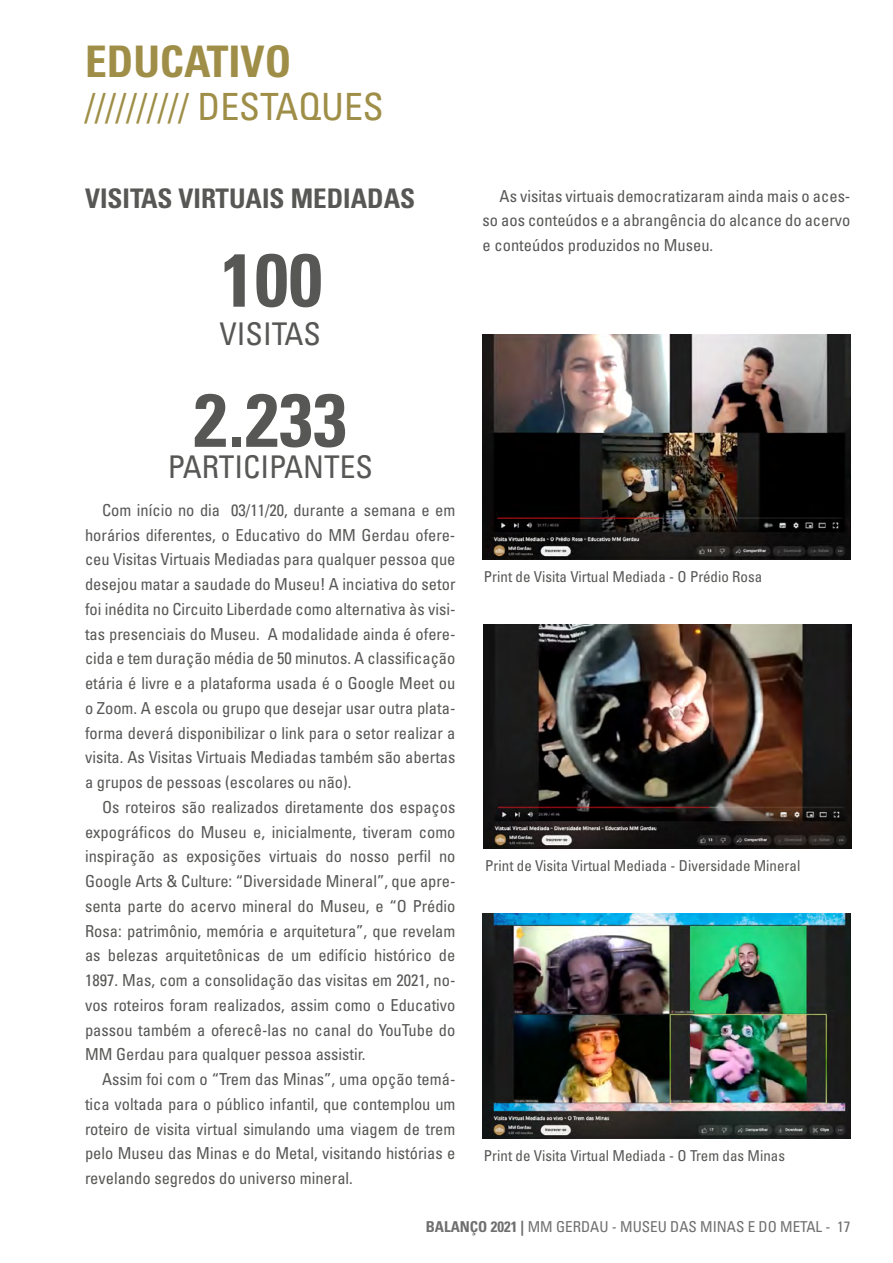
<style>
.page{position:relative;width:893px;height:1263px;background:#fff}
.page>*{position:absolute;margin:0;border:0;box-sizing:border-box;transform-origin:0 0}
.t1{font:75px/140.1px "Univers LT 67 Bd Cn";letter-spacing:.01em;color:#575756;text-align:center}
.t2{font:43.5px "Univers LT 67 Bd Cn";color:#9f8e47}
.t3{font:37.5px "Univers LT 57 Cn";color:#9f8e47}
.t4{font:31.2px "Univers LT 57 Cn";color:#575756}
.t5{font:27px "Univers LT 67 Bd Cn";color:#575756}
.t6{font:16.5px/24.8px "Univers LT 57 Cn";color:#575756;text-align:justify}
.t7{font:15px "Univers LT 57 Cn";color:#575756}
.t8{font:15px "Univers LT 57 Cn";color:#706f6f}
.s1{font-family:"Univers LT 67 Bd Cn"}
</style>
<div class="page">
<img style="left:483px;top:334px;width:367px;height:225px">
<img style="left:484px;top:624px;width:368px;height:225px">
<img style="left:483px;top:913px;width:367px;height:225px">
<h2 class="t2" style="left:85px;top:35px;width:208px">EDUCATIVO</h2>
<h3 class="t3" style="left:85px;top:83px;width:300px">////////// DESTAQUES</h3>
<h3 class="t5" style="left:85px;top:182px;width:332px">VISITAS VIRTUAIS MEDIADAS</h3>
<h1 class="t1" style="left:194px;top:210px;width:154px">100<br>2.233</h1>
<h3 class="t4" style="left:220px;top:314px;width:103px">VISITAS</h3>
<h3 class="t4" style="left:168px;top:447px;width:207px">PARTICIPANTES</h3>
<p class="t6" style="left:85px;top:497px;width:372px;text-indent:17px">Com início no dia 03/11/20, durante a semana e em horários diferentes, o Educativo do MM Gerdau ofere&shy;ceu Visitas Virtuais Mediadas para qualquer pessoa que desejou matar a saudade do Museu! A inciativa do setor foi inédita no Circuito Liberdade como alternativa às visi&shy;tas presenciais do Museu. A modalidade ainda é ofere&shy;cida e tem duração média de 50 minutos. A classificação etária é livre e a plataforma usada é o Google Meet ou o Zoom. A escola ou grupo que desejar usar outra plata&shy;forma deverá disponibilizar o link para o setor realizar a visita. As Visitas Virtuais Mediadas também são abertas a grupos de pessoas (escolares ou não).</p>
<p class="t6" style="left:85px;top:794px;width:372px;text-indent:17px">Os roteiros são realizados diretamente dos espaços expográficos do Museu e, inicialmente, tiveram como inspiração as exposições virtuais do nosso perfil no Google Arts &amp; Culture: “Diversidade Mineral”, que apre&shy;senta parte do acervo mineral do Museu, e “O Prédio Rosa: patrimônio, memória e arquitetura”, que revelam as belezas arquitetônicas de um edifício histórico de 1897. Mas, com a consolidação das visitas em 2021, no&shy;vos roteiros foram realizados, assim como o Educativo passou também a oferecê-las no canal do YouTube do MM Gerdau para qualquer pessoa assistir.</p>
<p class="t6" style="left:85px;top:1067px;width:372px;text-indent:17px">Assim foi com o “Trem das Minas”, uma opção temá&shy;tica voltada para o público infantil, que contemplou um roteiro de visita virtual simulando uma viagem de trem pelo Museu das Minas e do Metal, visitando histórias e revelando segredos do universo mineral.</p>
<p class="t6" style="left:483px;top:183px;width:369px;text-indent:17px">As visitas virtuais democratizaram ainda mais o aces&shy;so aos conteúdos e a abrangência do alcance do acervo e conteúdos produzidos no Museu.</p>
<p class="t7" style="left:484px;top:567px;width:280px">Print de Visita Virtual Mediada - O Prédio Rosa</p>
<p class="t7" style="left:485px;top:856px;width:317px">Print de Visita Virtual Mediada - Diversidade Mineral</p>
<p class="t7" style="left:484px;top:1146px;width:303px">Print de Visita Virtual Mediada - O Trem das Minas</p>
<p class="t8" style="left:426px;top:1217px;width:426px"><span class="s1">BALANÇO 2021 |</span> MM GERDAU - MUSEU DAS MINAS E DO METAL - 17</p>
</div>
